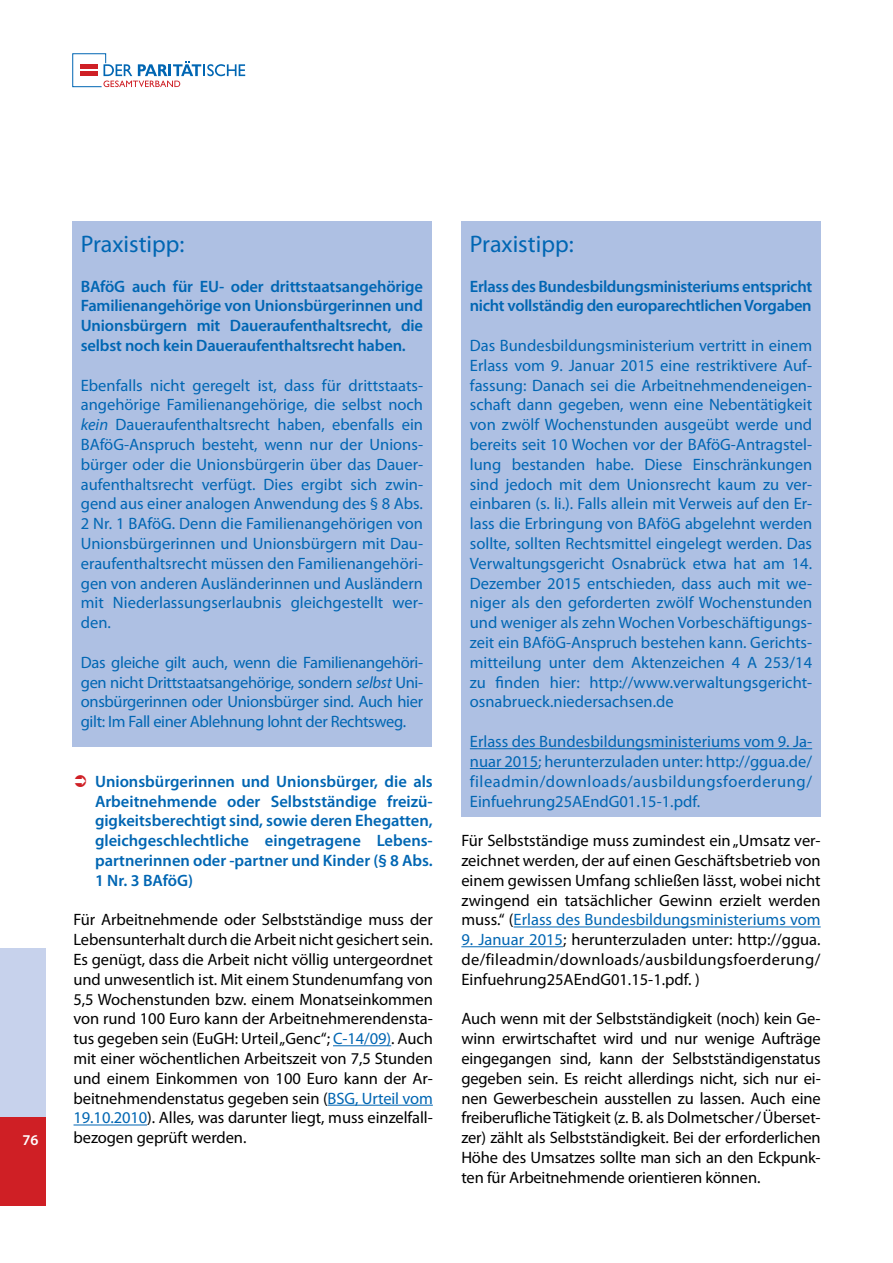
<style>
.page{position:relative;width:893px;height:1263px;background:#fff}
.page>*{position:absolute;margin:0;border:0;box-sizing:border-box;transform-origin:0 0}
.t1{font:24px "Myriad Pro";color:#0066b3}
.t2{font:16.5px/19.8px "Myriad Pro";color:#0066b3;text-align:justify}
.t3{font:16.5px/19.8px "Myriad Pro";letter-spacing:-.005em;color:#000;text-align:justify}
.t4{font:600 16.5px/19.8px "Myriad Pro";letter-spacing:-.02em;color:#0066b3;text-align:justify}
.t5{font:600 15px "Myriad Pro";color:#fff}
.s1{font-style:italic}
.s2{color:#0066b3}
</style>
<div class="page">
<svg style="left:72px;top:53px;width:173px;height:34px"></svg>
<div style="left:0;top:1116px;width:45px;height:89px;background:#cf1f25"></div>
<div style="left:72px;top:221px;width:360px;height:526px;background:#aec0e3"></div>
<div style="left:461px;top:221px;width:360px;height:595px;background:#aec0e3"></div>
<hr style="left:470px;top:748px;width:342px;height:1px;background:#0066b3">
<hr style="left:470px;top:768px;width:68px;height:1px;background:#0066b3">
<hr style="left:333px;top:1045px;width:58px;height:1px;background:#0066b3">
<hr style="left:328px;top:1105px;width:105px;height:1px;background:#0066b3">
<hr style="left:74px;top:1124px;width:73px;height:1px;background:#0066b3">
<hr style="left:514px;top:926px;width:307px;height:1px;background:#0066b3">
<hr style="left:461px;top:946px;width:102px;height:1px;background:#0066b3">
<div style="left:0;top:948px;width:45px;height:168px;background:#c7d2ec"></div>
<p class="t5" style="left:23px;top:1131px;width:18px">76</p>
<h1 class="t1" style="left:81px;top:229px;width:105px">Praxistipp:</h1>
<p class="t4" style="left:81px;top:276px;width:344px">BAföG auch für EU- oder drittstaatsangehörige Familienangehörige von Unionsbürgerinnen und Unionsbürgern mit Daueraufenthaltsrecht, die selbst noch kein Daueraufenthaltsrecht haben.</p>
<p class="t2" style="left:81px;top:375px;width:344px">Ebenfalls nicht geregelt ist, dass für drittstaats&shy;angehörige Familienangehörige, die selbst noch <span class="s1">kein</span> Daueraufenthaltsrecht haben, ebenfalls ein BAföG-Anspruch besteht, wenn nur der Unions&shy;bürger oder die Unionsbürgerin über das Dauer&shy;aufenthaltsrecht verfügt. Dies ergibt sich zwin&shy;gend aus einer analogen Anwendung des § 8 Abs.<br>2 Nr. 1 BAföG. Denn die Familienangehörigen von Unionsbürgerinnen und Unionsbürgern mit Dau&shy;eraufenthaltsrecht müssen den Familienangehöri&shy;gen von anderen Ausländerinnen und Ausländern mit Niederlassungserlaubnis gleichgestellt wer&shy;den.</p>
<p class="t2" style="left:81px;top:652px;width:344px">Das gleiche gilt auch, wenn die Familienangehöri&shy;gen nicht Drittstaatsangehörige, sondern <span class="s1">selbst</span> Uni&shy;onsbürgerinnen oder Unionsbürger sind. Auch hier gilt: Im Fall einer Ablehnung lohnt der Rechtsweg.</p>
<p class="t4" style="left:95px;top:771px;width:339px">Unionsbürgerinnen und Unionsbürger, die als Arbeitnehmende oder Selbstständige freizü&shy;gigkeitsberechtigt sind, sowie deren Ehegatten, gleichgeschlechtliche eingetragene Lebens&shy;partnerinnen oder -partner und Kinder (§ 8 Abs.<br>1 Nr. 3 BAföG)</p>
<p class="t3" style="left:74px;top:910px;width:361px">Für Arbeitnehmende oder Selbstständige muss der Lebensunterhalt durch die Arbeit nicht gesichert sein.<br>Es genügt, dass die Arbeit nicht völlig untergeordnet und unwesentlich ist. Mit einem Stundenumfang von 5,5 Wochenstunden bzw. einem Monatseinkommen von rund 100 Euro kann der Arbeitnehmerendensta&shy;tus gegeben sein (EuGH: Urteil „Genc“; <span class="s2">C-14/09)</span>. Auch mit einer wöchentlichen Arbeitszeit von 7,5 Stunden und einem Einkommen von 100 Euro kann der Ar&shy;beitnehmendenstatus gegeben sein (<span class="s2">BSG, Urteil vom 19.10.2010</span>). Alles, was darunter liegt, muss einzelfall&shy;bezogen geprüft werden.</p>
<h1 class="t1" style="left:470px;top:229px;width:105px">Praxistipp:</h1>
<p class="t4" style="left:470px;top:276px;width:344px">Erlass des Bundesbildungsministeriums entspricht nicht vollständig den europarechtlichen Vorgaben</p>
<p class="t2" style="left:470px;top:335px;width:344px">Das Bundesbildungsministerium vertritt in einem Erlass vom 9. Januar 2015 eine restriktivere Auf&shy;fassung: Danach sei die Arbeitnehmendeneigen&shy;schaft dann gegeben, wenn eine Nebentätigkeit von zwölf Wochenstunden ausgeübt werde und bereits seit 10 Wochen vor der BAföG-Antragstel&shy;lung bestanden habe. Diese Einschränkungen sind jedoch mit dem Unionsrecht kaum zu ver&shy;einbaren (s. li.). Falls allein mit Verweis auf den Er&shy;lass die Erbringung von BAföG abgelehnt werden sollte, sollten Rechtsmittel eingelegt werden. Das Verwaltungsgericht Osnabrück etwa hat am 14.<br>Dezember 2015 entschieden, dass auch mit we&shy;niger als den geforderten zwölf Wochenstunden und weniger als zehn Wochen Vorbeschäftigungs&shy;zeit ein BAföG-Anspruch bestehen kann. Gerichts&shy;mitteilung unter dem Aktenzeichen 4 A 253/14 zu finden hier: http://www.verwaltungsgericht&shy;osnabrueck.niedersachsen.de</p>
<p class="t2" style="left:470px;top:731px;width:344px">Erlass des Bundesbildungsministeriums vom 9. Ja&shy;nuar 2015; herunterzuladen unter: http://ggua.de/ fileadmin/downloads/ausbildungsfoerderung/ Einfuehrung25AEndG01.15-1.pdf.</p>
<p class="t3" style="left:461px;top:830px;width:361px">Für Selbstständige muss zumindest ein „Umsatz ver&shy;zeichnet werden, der auf einen Geschäftsbetrieb von einem gewissen Umfang schließen lässt, wobei nicht zwingend ein tatsächlicher Gewinn erzielt werden muss.“ (<span class="s2">Erlass des Bundesbildungsministeriums vom</span></p>
<p class="t3" style="left:461px;top:929px;width:361px"><span class="s2">9. Januar 2015</span>; herunterzuladen unter: http://ggua. de/fileadmin/downloads/ausbildungsfoerderung/ Einfuehrung25AEndG01.15-1.pdf. )</p>
<p class="t3" style="left:461px;top:1009px;width:361px">Auch wenn mit der Selbstständigkeit (noch) kein Ge&shy;winn erwirtschaftet wird und nur wenige Aufträge eingegangen sind, kann der Selbstständigenstatus gegeben sein. Es reicht allerdings nicht, sich nur ei&shy;nen Gewerbeschein ausstellen zu lassen. Auch eine freiberufliche Tätigkeit (z. B. als Dolmetscher/Überset&shy;zer) zählt als Selbstständigkeit. Bei der erforderlichen Höhe des Umsatzes sollte man sich an den Eckpunk&shy;ten für Arbeitnehmende orientieren können.</p>
</div>
